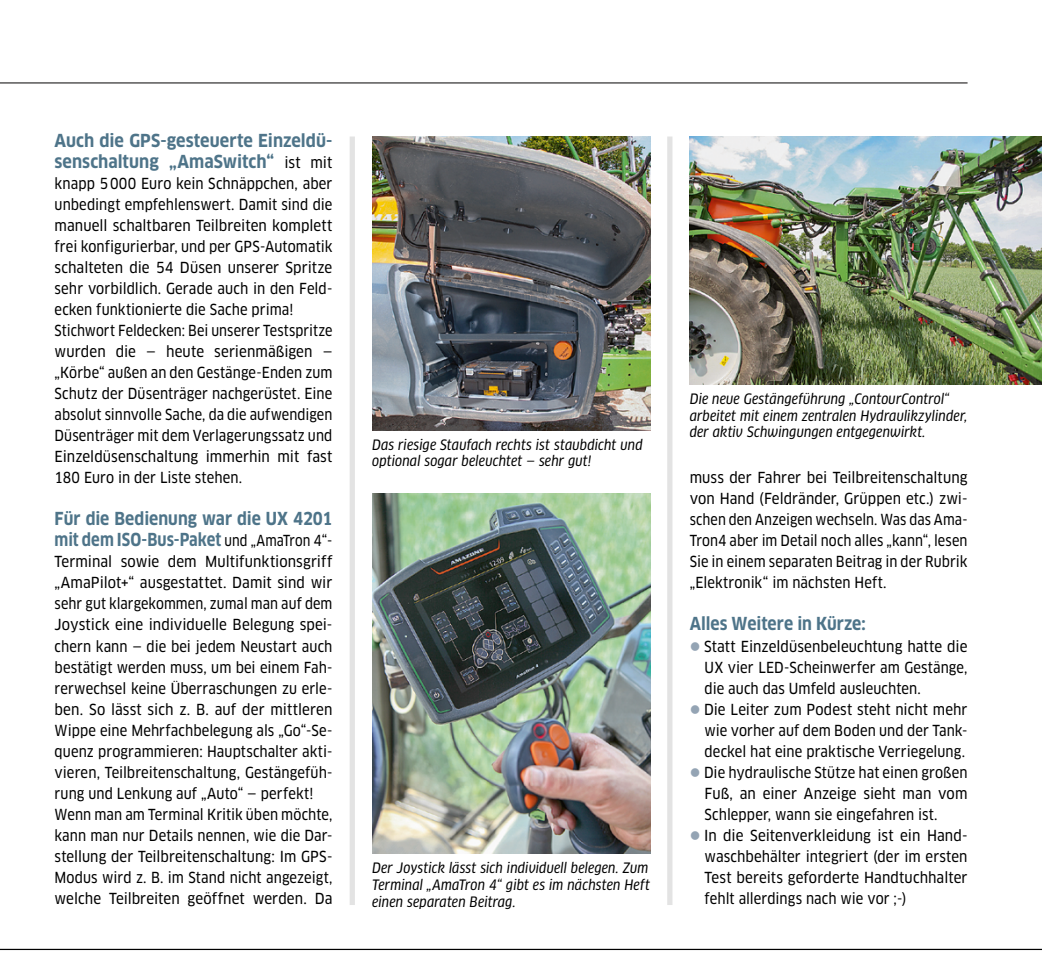
<style>
.page{position:relative;width:1042px;height:978px;background:#fff}
.page>*{position:absolute;margin:0;border:0;box-sizing:border-box;transform-origin:0 0}
.t1{font:700 condensed 17.5px/21px "Clan OT";color:#4e7489}
.t2{font:14.88px/21px "Clan OT Narrow News";letter-spacing:.005em;color:#000}
.t3{font:italic 14px/16.6px "Clan OT Narr News";letter-spacing:.01em;color:#000;scale:.95 1}
.s1{font-family:"Clan OT Narrow News";font-weight:400;font-stretch:normal;font-size:14.88px;color:#000}
.s2{color:#94a4b4}
</style>
<div class="page">
<div style="left:350px;top:136px;width:5px;height:768px;background:#e3e3e3"></div>
<div style="left:667px;top:136px;width:5px;height:768px;background:#e3e3e3"></div>
<hr style="left:0;top:82px;width:967px;height:2px;background:#706f6f">
<img style="left:690px;top:136px;width:352px;height:248px">
<img style="left:372px;top:136px;width:278px;height:294px">
<img style="left:372px;top:493px;width:278px;height:360px">
<hr style="left:0;top:948px;width:1042px;height:1px;background:#000">
<p class="t1" style="left:55px;top:130px;width:279px">Auch die GPS-gesteuerte Einzeldü&shy;senschaltung „AmaSwitch“ <span class="s1">ist mit</span></p>
<p class="t2" style="left:55px;top:173px;width:279px">knapp 5000 Euro kein Schnäppchen, aber unbedingt empfehlenswert. Damit sind die manuell schaltbaren Teilbreiten komplett frei konfigurierbar, und per GPS-Automatik schalteten die 54 Düsen unserer Spritze sehr vorbildlich. Gerade auch in den Feld&shy;ecken funktionierte die Sache prima!<br>Stichwort Feldecken: Bei unserer Testspritze wurden die — heute serienmäßigen — „Körbe“ außen an den Gestänge-Enden zum Schutz der Düsenträger nachgerüstet. Eine absolut sinnvolle Sache, da die aufwendigen Düsenträger mit dem Verlagerungssatz und Einzeldüsenschaltung immerhin mit fast 180 Euro in der Liste stehen.</p>
<p class="t1" style="left:55px;top:508px;width:279px">Für die Bedienung war die UX 4201 mit dem ISO-Bus-Paket <span class="s1">und „AmaTron 4“-</span></p>
<p class="t2" style="left:55px;top:551px;width:279px">Terminal sowie dem Multifunktionsgriff „AmaPilot+“ ausgestattet. Damit sind wir sehr gut klargekommen, zumal man auf dem Joystick eine individuelle Belegung spei&shy;chern kann — die bei jedem Neustart auch bestätigt werden muss, um bei einem Fah&shy;rerwechsel keine Überraschungen zu erle&shy;ben. So lässt sich z. B. auf der mittleren Wippe eine Mehrfachbelegung als „Go“-Se&shy;quenz programmieren: Hauptschalter akti&shy;vieren, Teilbreitenschaltung, Gestängefüh&shy;rung und Lenkung auf „Auto“ — perfekt!<br>Wenn man am Terminal Kritik üben möchte, kann man nur Details nennen, wie die Dar&shy;stellung der Teilbreitenschaltung: Im GPS-Modus wird z. B. im Stand nicht angezeigt, welche Teilbreiten geöffnet werden. Da</p>
<p class="t3" style="left:372px;top:436px;width:286px">Das riesige Staufach rechts ist staubdicht und optional sogar beleuchtet — sehr gut!</p>
<p class="t3" style="left:372px;top:859px;width:294px;text-align:justify">Der Joystick lässt sich individuell belegen. Zum Terminal „AmaTron 4“ gibt es im nächsten Heft einen separaten Beitrag.</p>
<p class="t3" style="left:690px;top:390px;width:294px">Die neue Gestängeführung „ContourControl“ arbeitet mit einem zentralen Hydraulikzylinder, der aktiv Schwingungen entgegenwirkt.</p>
<p class="t2" style="left:690px;top:467px;width:279px;text-align:justify">muss der Fahrer bei Teilbreitenschaltung von Hand (Feldränder, Grüppen etc.) zwi&shy;schen den Anzeigen wechseln. Was das Ama-Tron4 aber im Detail noch alles „kann“, lesen Sie in einem separaten Beitrag in der Rubrik „Elektronik“ im nächsten Heft.</p>
<p class="t1" style="left:690px;top:613px;width:177px">Alles Weitere in Kürze:</p>
<p class="t2" style="left:700px;top:635px;width:269px"><span class="s2">z</span> Statt Einzeldüsenbeleuchtung hatte die UX vier LED-Scheinwerfer am Gestänge, die auch das Umfeld ausleuchten.<br><span class="s2">z</span> Die Leiter zum Podest steht nicht mehr wie vorher auf dem Boden und der Tank&shy;deckel hat eine praktische Verriegelung.<br><span class="s2">z</span> Die hydraulische Stütze hat einen großen Fuß, an einer Anzeige sieht man vom Schlepper, wann sie eingefahren ist.<br><span class="s2">z</span> In die Seitenverkleidung ist ein Hand&shy;waschbehälter integriert (der im ersten Test bereits geforderte Handtuchhalter fehlt allerdings nach wie vor ;-)</p>
</div>
